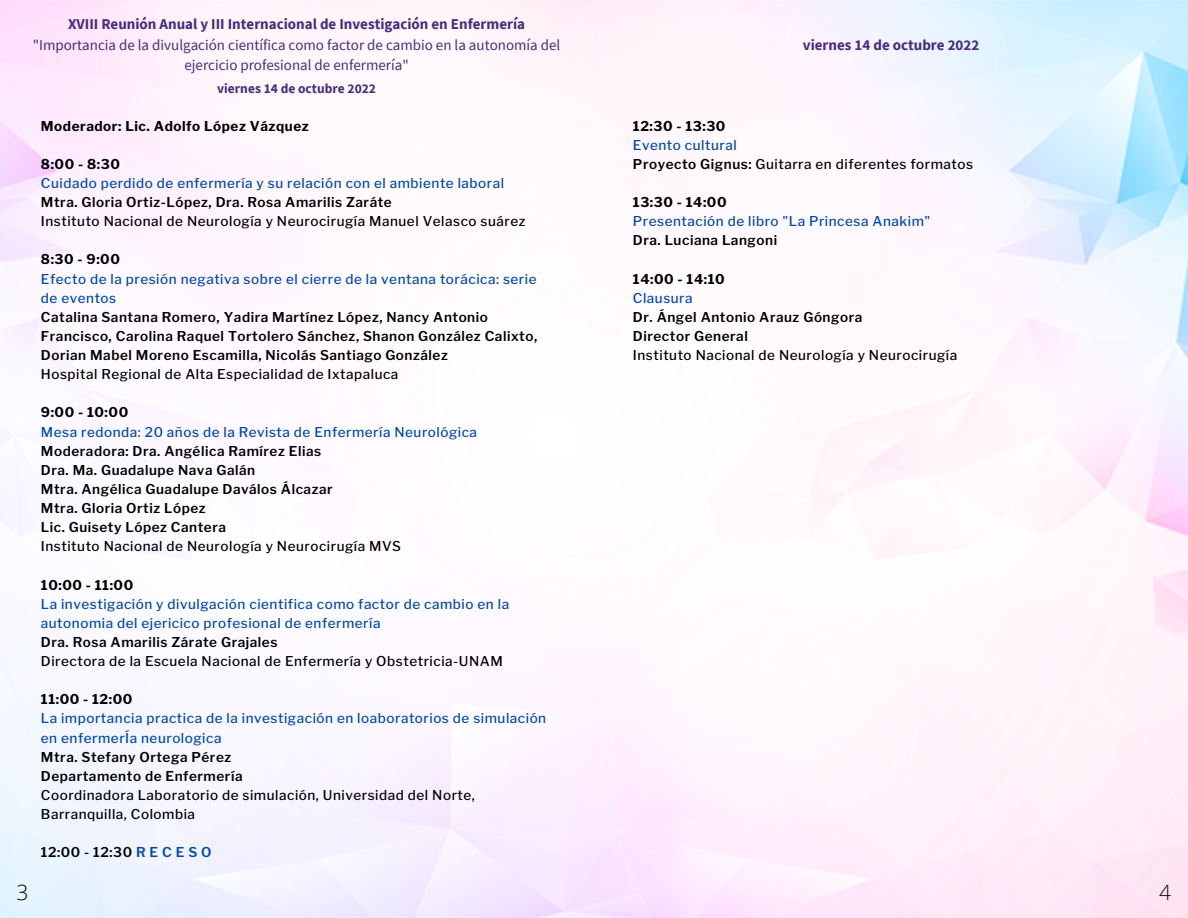
<style>
.page{position:relative;width:1188px;height:918px;background:#fff}
.page>*{position:absolute;margin:0;border:0;box-sizing:border-box;transform-origin:0 0}
.t1{font:300 21px "Open Sans";color:#000}
.t2{font:15px/20.2px "Source Sans Pro";color:#492b7f;text-align:center}
.t3{font:700 15px "Source Sans Pro";color:#492b7f}
.t4{font:600 13.5px/19.2px "Libre Franklin";letter-spacing:.04em;color:#000}
.t5{font:500 13.5px/19.2px "Libre Franklin";letter-spacing:.04em;color:#004aad}
.t6{font:500 13.5px/19.2px "Libre Franklin";letter-spacing:.04em;color:#000}
.t7{font:700 13.5px "Libre Franklin";letter-spacing:.04em;color:#000}
.t8{font:700 13.5px "Source Sans Pro";color:#492b7f}
.s1{color:#004aad}
.s2{font-weight:600}
</style>
<div class="page">
<img style="left:0;top:0;width:1188px;height:918px">
<p class="t3" style="left:68px;top:15px;width:459px">XVIII Reunión Anual y III Internacional de Investigación en Enfermería</p>
<p class="t2" style="left:33px;top:34px;width:529px">"Importancia de la divulgación científica como factor de cambio en la autonomía del ejercicio profesional de enfermería"</p>
<p class="t8" style="left:217px;top:80px;width:160px">viernes 14 de octubre 2022</p>
<h1 class="t1" style="left:17px;top:877px;width:13px">3</h1>
<p class="t7" style="left:41px;top:118px;width:269px">Moderador: Lic. Adolfo López Vázquez</p>
<p class="t7" style="left:41px;top:156px;width:80px">8:00 - 8:30</p>
<p class="t5" style="left:41px;top:173px;width:465px">Cuidado perdido de enfermería y su relación con el ambiente laboral</p>
<p class="t4" style="left:41px;top:193px;width:352px">Mtra. Gloria Ortiz-López, Dra. Rosa Amarilis Zaráte</p>
<p class="t6" style="left:41px;top:212px;width:486px">Instituto Nacional de Neurología y Neurocirugía Manuel Velasco suárez</p>
<p class="t7" style="left:41px;top:251px;width:81px">8:30 - 9:00</p>
<p class="t5" style="left:41px;top:269px;width:497px">Efecto de la presión negativa sobre el cierre de la ventana torácica: serie de eventos</p>
<p class="t4" style="left:41px;top:307px;width:498px">Catalina Santana Romero, Yadira Martínez López, Nancy Antonio<br>Francisco, Carolina Raquel Tortolero Sánchez, Shanon González Calixto,<br>Dorian Mabel Moreno Escamilla, Nicolás Santiago González</p>
<p class="t6" style="left:41px;top:365px;width:359px">Hospital Regional de Alta Especialidad de Ixtapaluca</p>
<p class="t7" style="left:41px;top:404px;width:89px">9:00 - 10:00</p>
<p class="t5" style="left:41px;top:422px;width:438px">Mesa redonda: 20 años de la Revista de Enfermería Neurológica</p>
<p class="t4" style="left:41px;top:441px;width:293px">Moderadora: Dra. Angélica Ramírez Elias Dra. Ma. Guadalupe Nava Galán<br>Mtra. Angélica Guadalupe Daválos Álcazar Mtra. Gloria Ortiz López<br>Lic. Guisety López Cantera</p>
<p class="t6" style="left:41px;top:537px;width:362px">Instituto Nacional de Neurología y Neurocirugía MVS</p>
<p class="t7" style="left:41px;top:577px;width:94px">10:00 - 11:00</p>
<p class="t5" style="left:41px;top:594px;width:470px">La investigación y divulgación cientifica como factor de cambio en la autonomia del ejericico profesional de enfermería</p>
<p class="t4" style="left:41px;top:632px;width:238px">Dra. Rosa Amarilis Zárate Grajales</p>
<p class="t6" style="left:41px;top:652px;width:463px">Directora de la Escuela Nacional de Enfermería y Obstetricia-UNAM</p>
<p class="t7" style="left:41px;top:691px;width:93px">11:00 - 12:00</p>
<p class="t5" style="left:41px;top:709px;width:507px">La importancia practica de la investigación en loaboratorios de simulación en enfermerÍa neurologica</p>
<p class="t4" style="left:41px;top:747px;width:203px">Mtra. Stefany Ortega Pérez<br>Departamento de Enfermería</p>
<p class="t6" style="left:41px;top:785px;width:436px">Coordinadora Laboratorio de simulación, Universidad del Norte,<br>Barranquilla, Colombia</p>
<p class="t4" style="left:41px;top:843px;width:172px">12:00 - 12:30 <span class="s1">R E C E S O</span></p>
<p class="t3" style="left:803px;top:35px;width:178px">viernes 14 de octubre 2022</p>
<p class="t7" style="left:633px;top:118px;width:94px">12:30 - 13:30</p>
<p class="t6" style="left:633px;top:135px;width:342px"><span class="s1">Evento cultural<br></span><span class="s2">Proyecto Gignus:</span> Guitarra en diferentes formatos</p>
<p class="t7" style="left:633px;top:194px;width:95px">13:30 - 14:00</p>
<p class="t5" style="left:633px;top:212px;width:299px">Presentación de libro "La Princesa Anakim"</p>
<p class="t4" style="left:633px;top:231px;width:146px">Dra. Luciana Langoni</p>
<p class="t7" style="left:633px;top:271px;width:93px">14:00 - 14:10</p>
<p class="t5" style="left:633px;top:288px;width:61px">Clausura</p>
<p class="t4" style="left:633px;top:307px;width:231px">Dr. Ángel Antonio Arauz Góngora<br>Director General</p>
<p class="t6" style="left:633px;top:346px;width:326px">Instituto Nacional de Neurología y Neurocirugía</p>
<h1 class="t1" style="left:1159px;top:877px;width:13px">4</h1>
</div>
